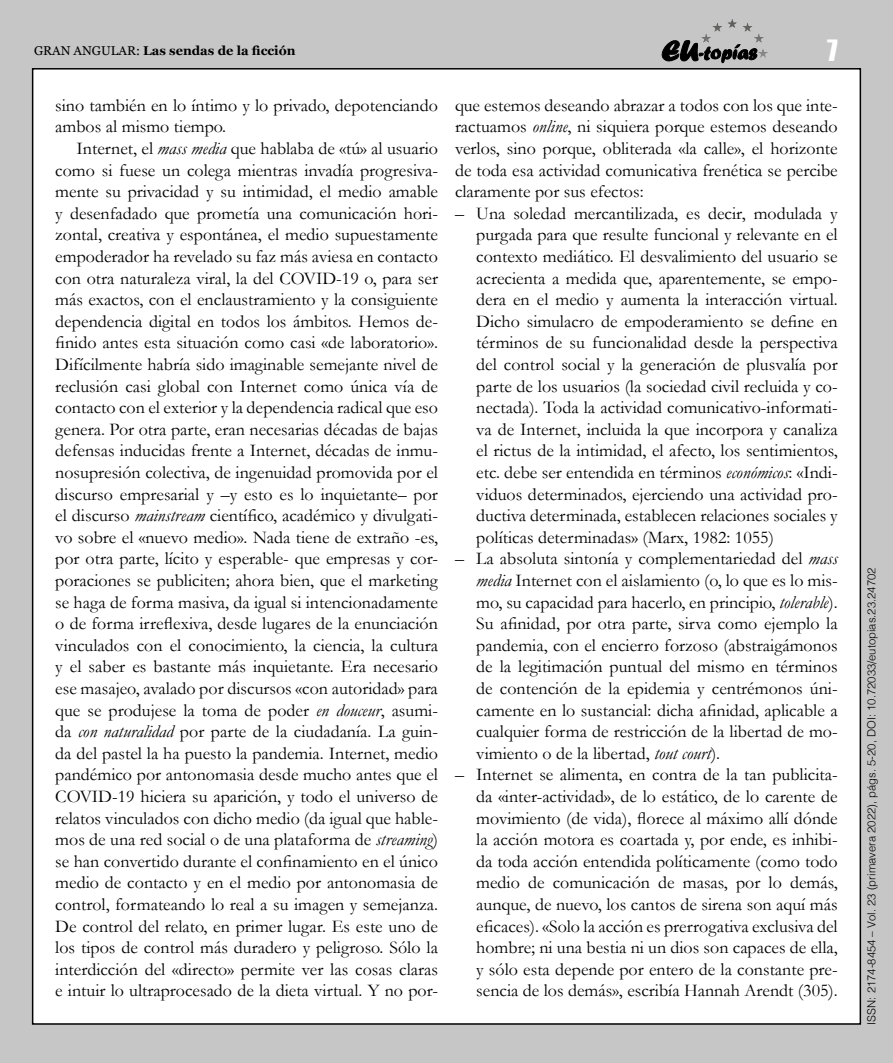
<style>
.page{position:relative;width:893px;height:1063px;background:#c6c6c6}
.page>*{position:absolute;margin:0;border:0;box-sizing:border-box;transform-origin:0 0}
.t1{font:27px "Impact";color:#fff}
.Articulo_parrafo{font:18px/21.6px "Garamond";color:#000;text-align:justify}
.t2{font:700 12.75px "Georgia";color:#000}
.t3{font:300 11.25px "Helvetica";color:#000}
.s1{font-weight:400}
.s2{font-style:italic}
</style>
<div class="page">
<div style="left:33px;top:69px;width:827px;height:955px;background:#fff"></div>
<svg style="left:662px;top:40px;width:94px;height:23px"></svg>
<hr style="left:701px;top:19px;width:67px;height:1px;background:#585857">
<hr style="left:701px;top:20px;width:67px;height:1px;background:#595958">
<hr style="left:701px;top:21px;width:67px;height:1px;background:#5a5a59">
<hr style="left:701px;top:22px;width:67px;height:1px;background:#5c5c5b">
<hr style="left:701px;top:23px;width:67px;height:1px;background:#5d5d5c">
<hr style="left:701px;top:24px;width:67px;height:1px;background:#5f5f5e">
<hr style="left:701px;top:25px;width:67px;height:1px;background:#60605f">
<hr style="left:701px;top:26px;width:67px;height:1px;background:#626261">
<hr style="left:701px;top:27px;width:67px;height:1px;background:#636362">
<hr style="left:701px;top:28px;width:67px;height:1px;background:#656464">
<hr style="left:701px;top:29px;width:67px;height:1px;background:#666565">
<hr style="left:701px;top:30px;width:67px;height:1px;background:#676766">
<hr style="left:701px;top:31px;width:67px;height:1px;background:#696868">
<hr style="left:701px;top:32px;width:67px;height:1px;background:#6a6969">
<hr style="left:701px;top:33px;width:67px;height:1px;background:#6c6b6b">
<hr style="left:701px;top:34px;width:67px;height:1px;background:#6c6c6c">
<hr style="left:701px;top:35px;width:67px;height:1px;background:#6e6e6d">
<hr style="left:701px;top:36px;width:67px;height:1px;background:#6f6f6e">
<hr style="left:701px;top:37px;width:67px;height:1px;background:#717170">
<hr style="left:701px;top:38px;width:67px;height:1px;background:#727271">
<hr style="left:701px;top:39px;width:67px;height:1px;background:#747473">
<hr style="left:701px;top:40px;width:67px;height:1px;background:#757574">
<hr style="left:701px;top:41px;width:67px;height:1px;background:#767675">
<hr style="left:701px;top:42px;width:67px;height:1px;background:#787877">
<hr style="left:701px;top:43px;width:67px;height:1px;background:#797978">
<hr style="left:701px;top:44px;width:67px;height:1px;background:#7b7b7a">
<hr style="left:701px;top:45px;width:67px;height:1px;background:#7c7c7b">
<hr style="left:701px;top:46px;width:67px;height:1px;background:#7e7d7d">
<hr style="left:701px;top:47px;width:67px;height:1px;background:#7f7e7e">
<hr style="left:701px;top:48px;width:67px;height:1px;background:#818080">
<hr style="left:701px;top:49px;width:67px;height:1px;background:#828181">
<hr style="left:701px;top:50px;width:67px;height:1px;background:#828282">
<hr style="left:701px;top:51px;width:67px;height:1px;background:#848483">
<hr style="left:701px;top:52px;width:67px;height:1px;background:#858584">
<hr style="left:701px;top:53px;width:67px;height:1px;background:#878786">
<hr style="left:701px;top:54px;width:67px;height:1px;background:#888887">
<hr style="left:701px;top:55px;width:67px;height:1px;background:#898989">
<hr style="left:701px;top:56px;width:67px;height:1px;background:#8a8a8a">
<hr style="left:701px;top:57px;width:67px;height:1px;background:#8c8c8b">
<p class="t2" style="left:34px;top:41px;width:263px"><span class="s1">GRAN ANGULAR:</span> Las sendas de la ficción</p>
<p class="Articulo_parrafo" style="left:55px;top:94px;width:384px">sino también en lo íntimo y lo privado, depotenciando ambos al mismo tiempo.</p>
<p class="Articulo_parrafo" style="left:55px;top:137px;width:384px;text-indent:21px">Internet, el <span class="s2">mass media</span> que hablaba de «tú» al usuario como si fuese un colega mientras invadía progresiva&shy;mente su privacidad y su intimidad, el medio amable y desenfadado que prometía una comunicación hori&shy;zontal, creativa y espontánea, el medio supuestamente empoderador ha revelado su faz más aviesa en contacto con otra naturaleza viral, la del COVID-19 o, para ser más exactos, con el enclaustramiento y la consiguiente dependencia digital en todos los ámbitos. Hemos de&shy;finido antes esta situación como casi «de laboratorio».<br>Difícilmente habría sido imaginable semejante nivel de reclusión casi global con Internet como única vía de contacto con el exterior y la dependencia radical que eso genera. Por otra parte, eran necesarias décadas de bajas defensas inducidas frente a Internet, décadas de inmu&shy;nosupresión colectiva, de ingenuidad promovida por el discurso empresarial y –y esto es lo inquietante– por el discurso <span class="s2">mainstream</span> científico, académico y divulgati&shy;vo sobre el «nuevo medio». Nada tiene de extraño -es, por otra parte, lícito y esperable- que empresas y cor&shy;poraciones se publiciten; ahora bien, que el marketing se haga de forma masiva, da igual si intencionadamente o de forma irreflexiva, desde lugares de la enunciación vinculados con el conocimiento, la ciencia, la cultura y el saber es bastante más inquietante. Era necesario ese masajeo, avalado por discursos «con autoridad» para que se produjese la toma de poder <span class="s2">en douceur</span>, asumi&shy;da <span class="s2">con naturalidad</span> por parte de la ciudadanía. La guin&shy;da del pastel la ha puesto la pandemia. Internet, medio pandémico por antonomasia desde mucho antes que el COVID-19 hiciera su aparición, y todo el universo de relatos vinculados con dicho medio (da igual que hable&shy;mos de una red social o de una plataforma de <span class="s2">streaming</span>) se han convertido durante el confinamiento en el único medio de contacto y en el medio por antonomasia de control, formateando lo real a su imagen y semejanza.<br>De control del relato, en primer lugar. Es este uno de los tipos de control más duradero y peligroso. Sólo la interdicción del «directo» permite ver las cosas claras e intuir lo ultraprocesado de la dieta virtual. Y no por-</p>
<h1 class="t1" style="left:827px;top:29px;width:12px">7</h1>
<p class="Articulo_parrafo" style="left:455px;top:94px;width:384px">que estemos deseando abrazar a todos con los que inte&shy;ractuamos <span class="s2">online</span>, ni siquiera porque estemos deseando verlos, sino porque, obliterada «la calle», el horizonte de toda esa actividad comunicativa frenética se percibe claramente por sus efectos:</p>
<p class="Articulo_parrafo" style="left:476px;top:202px;width:363px;text-indent:-21px">– Una soledad mercantilizada, es decir, modulada y purgada para que resulte funcional y relevante en el contexto mediático. El desvalimiento del usuario se acrecienta a medida que, aparentemente, se empo&shy;dera en el medio y aumenta la interacción virtual.<br>Dicho simulacro de empoderamiento se define en términos de su funcionalidad desde la perspectiva del control social y la generación de plusvalía por parte de los usuarios (la sociedad civil recluida y co&shy;nectada). Toda la actividad comunicativo-informati&shy;va de Internet, incluida la que incorpora y canaliza el rictus de la intimidad, el afecto, los sentimientos, etc. debe ser entendida en términos <span class="s2">económicos</span>: «Indi&shy;viduos determinados, ejerciendo una actividad pro&shy;ductiva determinada, establecen relaciones sociales y políticas determinadas» (Marx, 1982: 1055)</p>
<p class="Articulo_parrafo" style="left:476px;top:548px;width:363px;text-indent:-21px">– La absoluta sintonía y complementariedad del <span class="s2">mass media</span> Internet con el aislamiento (o, lo que es lo mis&shy;mo, su capacidad para hacerlo, en principio, <span class="s2">tolerable</span>).<br>Su afinidad, por otra parte, sirva como ejemplo la pandemia, con el encierro forzoso (abstraigámonos de la legitimación puntual del mismo en términos de contención de la epidemia y centrémonos úni&shy;camente en lo sustancial: dicha afinidad, aplicable a cualquier forma de restricción de la libertad de mo&shy;vimiento o de la libertad, <span class="s2">tout court</span>).</p>
<p class="Articulo_parrafo" style="left:476px;top:764px;width:363px;text-indent:-21px">– Internet se alimenta, en contra de la tan publicita&shy;da «inter-actividad», de lo estático, de lo carente de movimiento (de vida), florece al máximo allí dónde la acción motora es coartada y, por ende, es inhibi&shy;da toda acción entendida políticamente (como todo medio de comunicación de masas, por lo demás, aunque, de nuevo, los cantos de sirena son aquí más eficaces). «Solo la acción es prerrogativa exclusiva del hombre; ni una bestia ni un dios son capaces de ella, y sólo esta depende por entero de la constante pre&shy;sencia de los demás», escribía Hannah Arendt (305).</p>
<p class="t3" style="left:862px;top:1025px;width:459px;rotate:-90deg">ISSN: 2174-8454 – Vol. 23 (primavera 2022), págs. 5-20, DOI: 10.72033/eutopias.23.24702</p>
</div>
